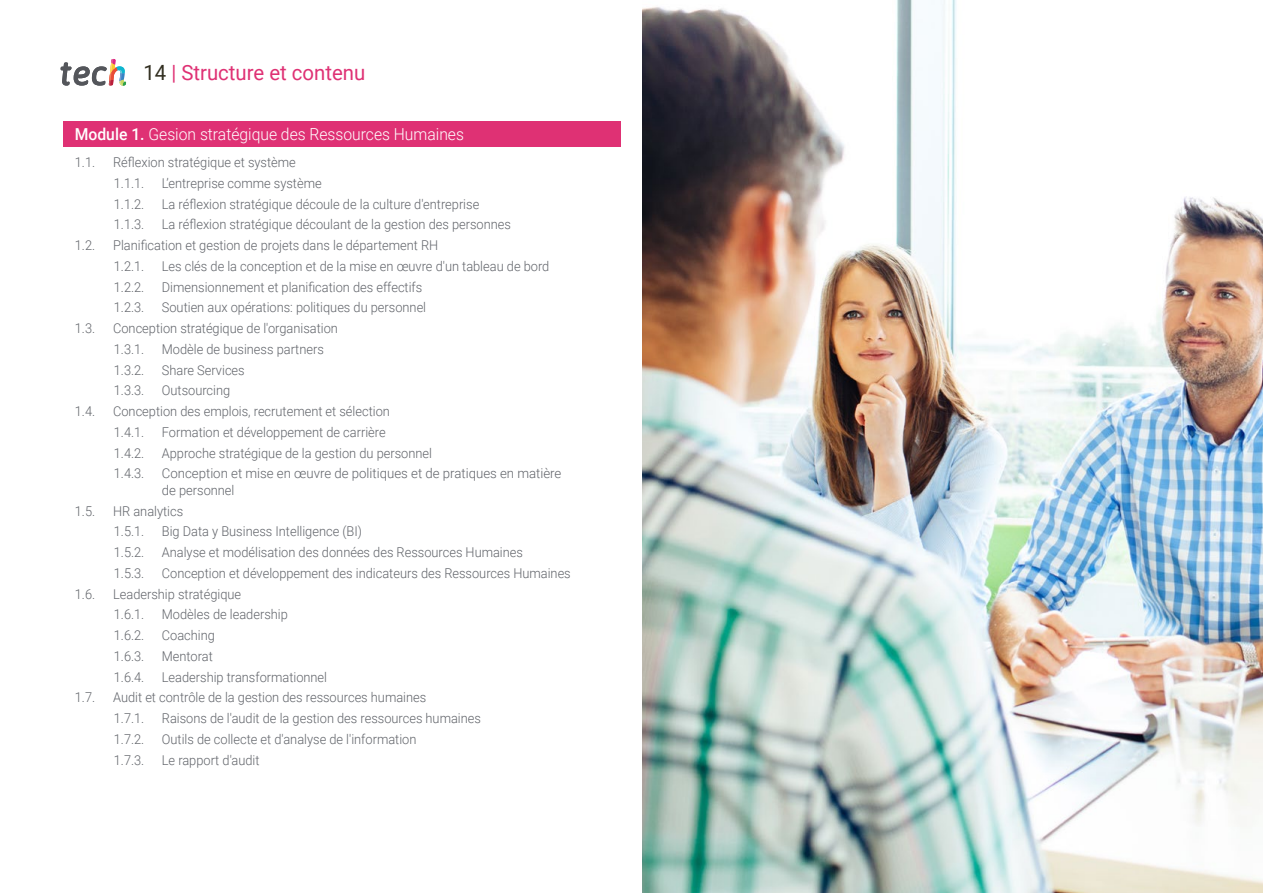
<style>
.page{position:relative;width:1263px;height:893px;background:#fff}
.page>*{position:absolute;margin:0;border:0;box-sizing:border-box;transform-origin:0 0}
.t1{font:21px "Roboto";color:#df3174}
.t2{font:300 16.5px "Roboto";color:#fff;scale:.95 1}
.t3{font:300 13.5px/20.7px "Roboto";color:#61646a;scale:.95 1}
.t4{font:300 13.5px/16.5px "Roboto";color:#61646a}
.s1{color:#312e20}
.s2{font-weight:500}
</style>
<div class="page">
<img style="left:642px;top:0;width:621px;height:893px">
<div style="left:64px;top:121px;width:557px;height:25px;background:#df3174"></div>
<svg style="left:61px;top:59px;width:65px;height:27px"></svg>
<h1 class="t1" style="left:144px;top:57px;width:223px"><span class="s1">14</span> | Structure et contenu</h1>
<p class="t2" style="left:75px;top:123px;width:411px"><span class="s2">Module 1.</span> Gesion stratégique des Ressources Humaines</p>
<p class="t3" style="left:75px;top:151px;width:23px">1.1.</p>
<p class="t3" style="left:113px;top:151px;width:194px">Réflexion stratégique et système<br>1.1.1.</p>
<p class="t3" style="left:162px;top:172px;width:170px">L’entreprise comme système</p>
<p class="t3" style="left:114px;top:193px;width:34px">1.1.2.</p>
<p class="t3" style="left:162px;top:193px;width:336px">La réflexion stratégique découle de la culture d'entreprise</p>
<p class="t3" style="left:114px;top:214px;width:34px">1.1.3.</p>
<p class="t3" style="left:162px;top:214px;width:369px">La réflexion stratégique découlant de la gestion des personnes</p>
<p class="t3" style="left:75px;top:234px;width:23px">1.2.</p>
<p class="t3" style="left:113px;top:234px;width:344px">Planification et gestion de projets dans le département RH<br>1.2.1.</p>
<p class="t3" style="left:162px;top:255px;width:409px">Les clés de la conception et de la mise en œuvre d'un tableau de bord</p>
<p class="t3" style="left:114px;top:276px;width:34px">1.2.2.</p>
<p class="t3" style="left:162px;top:276px;width:276px">Dimensionnement et planification des effectifs</p>
<p class="t3" style="left:114px;top:297px;width:34px">1.2.3.</p>
<p class="t3" style="left:162px;top:297px;width:280px">Soutien aux opérations: politiques du personnel</p>
<p class="t3" style="left:75px;top:317px;width:23px">1.3.</p>
<p class="t3" style="left:113px;top:317px;width:238px">Conception stratégique de l'organisation<br>1.3.1.</p>
<p class="t3" style="left:162px;top:338px;width:172px">Modèle de business partners</p>
<p class="t3" style="left:114px;top:359px;width:34px">1.3.2.</p>
<p class="t3" style="left:162px;top:359px;width:89px">Share Services</p>
<p class="t3" style="left:114px;top:380px;width:34px">1.3.3.</p>
<p class="t3" style="left:162px;top:380px;width:73px">Outsourcing</p>
<p class="t3" style="left:75px;top:400px;width:23px">1.4.</p>
<p class="t3" style="left:113px;top:400px;width:293px">Conception des emplois, recrutement et sélection<br>1.4.1.</p>
<p class="t3" style="left:162px;top:421px;width:237px">Formation et développement de carrière</p>
<p class="t3" style="left:114px;top:442px;width:34px">1.4.2.</p>
<p class="t3" style="left:162px;top:442px;width:286px">Approche stratégique de la gestion du personnel</p>
<p class="t3" style="left:114px;top:463px;width:34px">1.4.3.</p>
<p class="t4" style="left:162px;top:465px;width:401px">Conception et mise en œuvre de politiques et de pratiques en matière de personnel</p>
<p class="t3" style="left:75px;top:500px;width:23px">1.5.</p>
<p class="t3" style="left:113px;top:500px;width:75px">HR analytics<br>1.5.1.</p>
<p class="t3" style="left:162px;top:521px;width:212px">Big Data y Business Intelligence (BI)</p>
<p class="t3" style="left:114px;top:541px;width:34px">1.5.2.</p>
<p class="t3" style="left:162px;top:541px;width:382px">Analyse et modélisation des données des Ressources Humaines</p>
<p class="t3" style="left:114px;top:562px;width:34px">1.5.3.</p>
<p class="t3" style="left:162px;top:562px;width:432px">Conception et développement des indicateurs des Ressources Humaines</p>
<p class="t3" style="left:75px;top:583px;width:23px">1.6.</p>
<p class="t3" style="left:113px;top:583px;width:136px">Leadership stratégique<br>1.6.1.</p>
<p class="t3" style="left:162px;top:604px;width:134px">Modèles de leadership</p>
<p class="t3" style="left:114px;top:624px;width:34px">1.6.2.</p>
<p class="t3" style="left:162px;top:624px;width:57px">Coaching</p>
<p class="t3" style="left:114px;top:645px;width:34px">1.6.3.</p>
<p class="t3" style="left:162px;top:645px;width:55px">Mentorat</p>
<p class="t3" style="left:114px;top:666px;width:34px">1.6.4.</p>
<p class="t3" style="left:162px;top:666px;width:175px">Leadership transformationnel</p>
<p class="t3" style="left:75px;top:687px;width:23px">1.7.</p>
<p class="t3" style="left:113px;top:687px;width:331px">Audit et contrôle de la gestion des ressources humaines<br>1.7.1.</p>
<p class="t3" style="left:162px;top:707px;width:337px">Raisons de l'audit de la gestion des ressources humaines</p>
<p class="t3" style="left:114px;top:728px;width:34px">1.7.2.</p>
<p class="t3" style="left:162px;top:728px;width:269px">Outils de collecte et d'analyse de l'information</p>
<p class="t3" style="left:114px;top:749px;width:34px">1.7.3.</p>
<p class="t3" style="left:162px;top:749px;width:104px">Le rapport d'audit</p>
</div>
